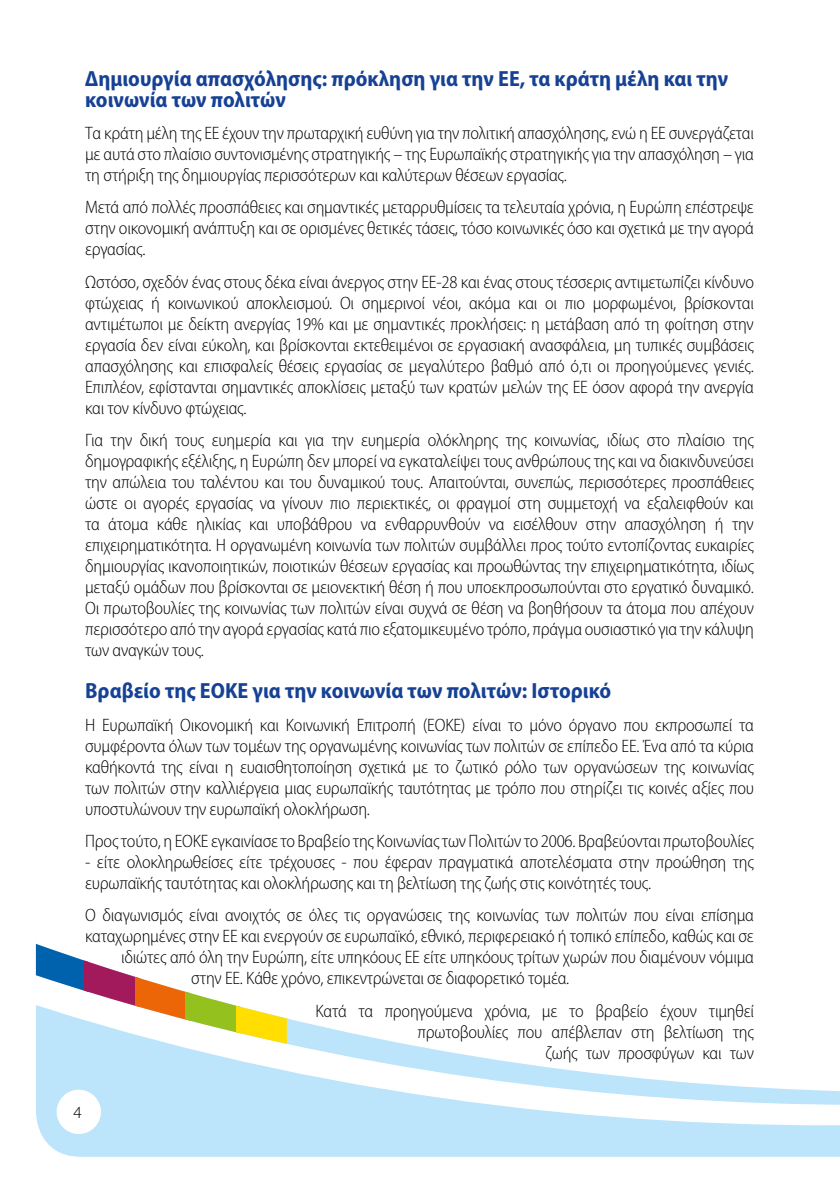
<style>
.page{position:relative;width:840px;height:1191px;background:#fff}
.page>*{position:absolute;margin:0;border:0;box-sizing:border-box;transform-origin:0 0}
.t1{font:700 semi-condensed 22px/21px "Myriad Pro";color:#164194}
.t2{font:300 semi-condensed 18px/21px "Myriad Pro";letter-spacing:-.01em;color:#000;text-align:justify}
.t3{font:300 17px "Myriad Pro";color:#000}
</style>
<div class="page">
<svg style="left:35px;top:944px;width:804px;height:213px"></svg>
<p class="t1" style="left:85px;top:67px;width:644px">Δημιουργία απασχόλησης: πρόκληση για την ΕΕ, τα κράτη μέλη και την κοινωνία των πολιτών</p>
<p class="t2" style="left:85px;top:122px;width:670px">Τα κράτη μέλη της ΕΕ έχουν την πρωταρχική ευθύνη για την πολιτική απασχόλησης, ενώ η ΕΕ συνεργάζεται με αυτά στο πλαίσιο συντονισμένης στρατηγικής – της Ευρωπαϊκής στρατηγικής για την απασχόληση – για τη στήριξη της δημιουργίας περισσότερων και καλύτερων θέσεων εργασίας.</p>
<p class="t2" style="left:85px;top:197px;width:670px">Μετά από πολλές προσπάθειες και σημαντικές μεταρρυθμίσεις τα τελευταία χρόνια, η Ευρώπη επέστρεψε στην οικονομική ανάπτυξη και σε ορισμένες θετικές τάσεις, τόσο κοινωνικές όσο και σχετικά με την αγορά εργασίας.</p>
<p class="t2" style="left:85px;top:271px;width:670px">Ωστόσο, σχεδόν ένας στους δέκα είναι άνεργος στην ΕΕ-28 και ένας στους τέσσερις αντιμετωπίζει κίνδυνο φτώχειας ή κοινωνικού αποκλεισμού. Οι σημερινοί νέοι, ακόμα και οι πιο μορφωμένοι, βρίσκονται αντιμέτωποι με δείκτη ανεργίας 19% και με σημαντικές προκλήσεις: η μετάβαση από τη φοίτηση στην εργασία δεν είναι εύκολη, και βρίσκονται εκτεθειμένοι σε εργασιακή ανασφάλεια, μη τυπικές συμβάσεις απασχόλησης και επισφαλείς θέσεις εργασίας σε μεγαλύτερο βαθμό από ό,τι οι προηγούμενες γενιές.<br>Επιπλέον, εφίστανται σημαντικές αποκλίσεις μεταξύ των κρατών μελών της ΕΕ όσον αφορά την ανεργία και τον κίνδυνο φτώχειας.</p>
<p class="t2" style="left:85px;top:429px;width:670px">Για την δική τους ευημερία και για την ευημερία ολόκληρης της κοινωνίας, ιδίως στο πλαίσιο της δημογραφικής εξέλιξης, η Ευρώπη δεν μπορεί να εγκαταλείψει τους ανθρώπους της και να διακινδυνεύσει την απώλεια του ταλέντου και του δυναμικού τους. Απαιτούνται, συνεπώς, περισσότερες προσπάθειες ώστε οι αγορές εργασίας να γίνουν πιο περιεκτικές, οι φραγμοί στη συμμετοχή να εξαλειφθούν και τα άτομα κάθε ηλικίας και υποβάθρου να ενθαρρυνθούν να εισέλθουν στην απασχόληση ή την επιχειρηματικότητα. Η οργανωμένη κοινωνία των πολιτών συμβάλλει προς τούτο εντοπίζοντας ευκαιρίες δημιουργίας ικανοποιητικών, ποιοτικών θέσεων εργασίας και προωθώντας την επιχειρηματικότητα, ιδίως μεταξύ ομάδων που βρίσκονται σε μειονεκτική θέση ή που υποεκπροσωπούνται στο εργατικό δυναμικό.<br>Οι πρωτοβουλίες της κοινωνίας των πολιτών είναι συχνά σε θέση να βοηθήσουν τα άτομα που απέχουν περισσότερο από την αγορά εργασίας κατά πιο εξατομικευμένο τρόπο, πράγμα ουσιαστικό για την κάλυψη των αναγκών τους.</p>
<p class="t1" style="left:85px;top:679px;width:527px">Βραβείο της ΕΟΚΕ για την κοινωνία των πολιτών: Ιστορικό</p>
<p class="t2" style="left:85px;top:714px;width:670px">Η Ευρωπαϊκή Οικονομική και Κοινωνική Επιτροπή (ΕΟΚΕ) είναι το μόνο όργανο που εκπροσωπεί τα συμφέροντα όλων των τομέων της οργανωμένης κοινωνίας των πολιτών σε επίπεδο ΕΕ. Ένα από τα κύρια καθήκοντά της είναι η ευαισθητοποίηση σχετικά με το ζωτικό ρόλο των οργανώσεων της κοινωνίας των πολιτών στην καλλιέργεια μιας ευρωπαϊκής ταυτότητας με τρόπο που στηρίζει τις κοινές αξίες που υποστυλώνουν την ευρωπαϊκή ολοκλήρωση.</p>
<p class="t2" style="left:85px;top:830px;width:670px">Προς τούτο, η ΕΟΚΕ εγκαινίασε το Βραβείο της Κοινωνίας των Πολιτών το 2006. Βραβεύονται πρωτοβουλίες</p>
<p class="t2" style="left:85px;top:851px;width:670px">- είτε ολοκληρωθείσες είτε τρέχουσες - που έφεραν πραγματικά αποτελέσματα στην προώθηση της ευρωπαϊκής ταυτότητας και ολοκλήρωσης και τη βελτίωση της ζωής στις κοινότητές τους.</p>
<p class="t2" style="left:85px;top:904px;width:670px">Ο διαγωνισμός είναι ανοιχτός σε όλες τις οργανώσεις της κοινωνίας των πολιτών που είναι επίσημα</p>
<p class="t2" style="left:85px;top:925px;width:670px">καταχωρημένες στην ΕΕ και ενεργούν σε ευρωπαϊκό, εθνικό, περιφερειακό ή τοπικό επίπεδο, καθώς και σε</p>
<p class="t2" style="left:121px;top:946px;width:634px">ιδιώτες από όλη την Ευρώπη, είτε υπηκόους ΕΕ είτε υπηκόους τρίτων χωρών που διαμένουν νόμιμα</p>
<p class="t2" style="left:191px;top:967px;width:379px">στην ΕΕ. Κάθε χρόνο, επικεντρώνεται σε διαφορετικό τομέα.</p>
<p class="t2" style="left:315px;top:1000px;width:440px;text-align:right">Κατά τα προηγούμενα χρόνια, με το βραβείο έχουν τιμηθεί πρωτοβουλίες που απέβλεπαν στη βελτίωση της<br>ζωής των προσφύγων και των</p>
<p class="t3" style="left:73px;top:1102px;width:10px">4</p>
</div>
